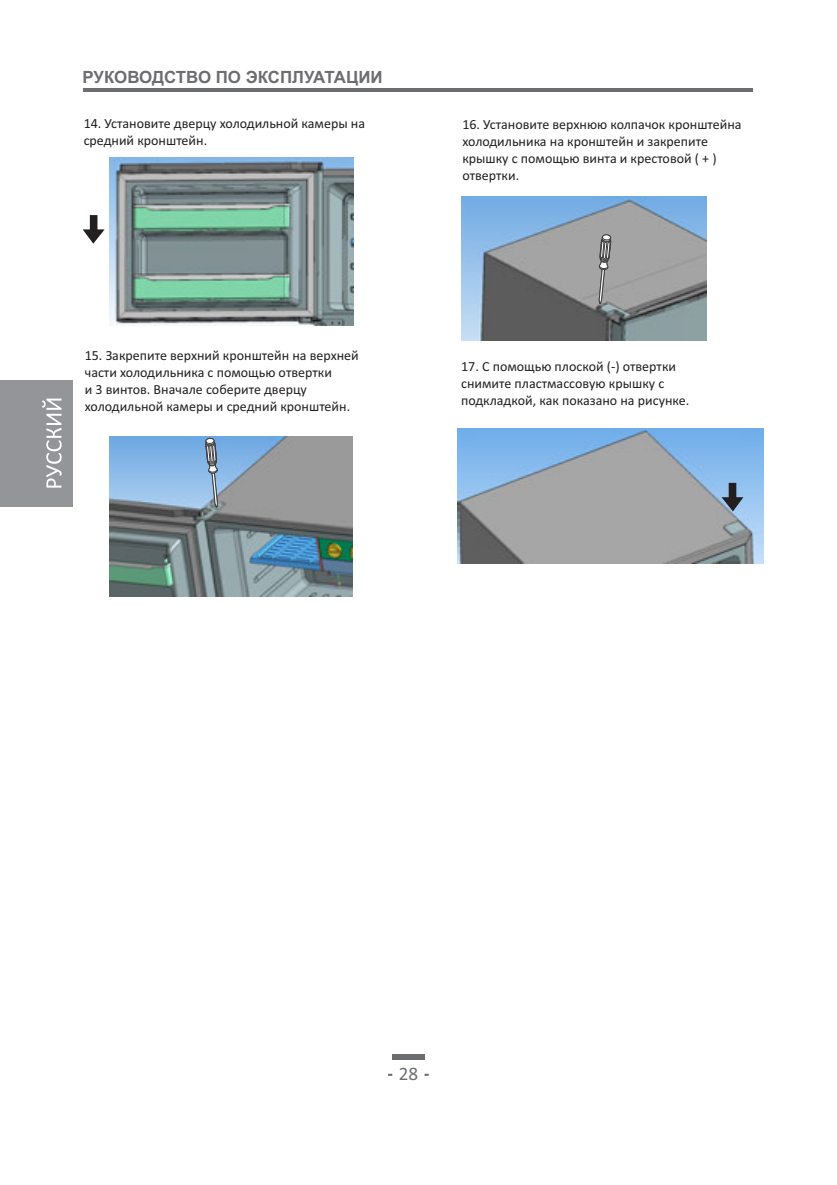
<style>
.page{position:relative;width:837px;height:1185px;background:#fff}
.page>*{position:absolute;margin:0;border:0;box-sizing:border-box;transform-origin:0 0}
.t1{font:19.2px "Calibri";color:#6c6d70}
.t2{font:700 16.8px "Arial";color:#6c6d70}
.t3{font:14px/17px "Calibri";color:#231f20}
</style>
<div class="page">
<svg style="left:388px;top:1074px;width:40px;height:2px"></svg>
<div style="left:392px;top:1054px;width:32px;height:5px;background:#6c6d70"></div>
<hr style="left:84px;top:89px;width:669px;height:3px;background:#6c6d70">
<img style="left:109px;top:437px;width:243px;height:160px">
<img style="left:109px;top:158px;width:244px;height:167px">
<svg style="left:83px;top:215px;width:22px;height:29px"></svg>
<svg style="left:205px;top:436px;width:13px;height:72px"></svg>
<img style="left:462px;top:197px;width:244px;height:143px">
<svg style="left:598px;top:226px;width:13px;height:78px"></svg>
<img style="left:457px;top:429px;width:306px;height:134px">
<svg style="left:721px;top:483px;width:22px;height:28px"></svg>
<div style="left:0;top:380px;width:73px;height:127px;background:#939598"></div>
<svg style="left:42px;top:399px;width:20px;height:89px"></svg>
<p class="t2" style="left:82px;top:70px;width:301px">РУКОВОДСТВО ПО ЭКСПЛУАТАЦИИ</p>
<p class="t3" style="left:84px;top:116px;width:283px">14. Установите дверцу холодильной камеры на средний кронштейн.</p>
<p class="t3" style="left:462px;top:117px;width:281px">16. Установите верхнюю колпачок кронштейна холодильника на кронштейн и закрепите крышку с помощью винта и крестовой ( + ) отвертки.</p>
<p class="t3" style="left:85px;top:348px;width:275px">15. Закрепите верхний кронштейн на верхней части холодильника с помощью отвертки<br>и 3 винтов. Вначале соберите дверцу холодильной камеры и средний кронштейн.</p>
<p class="t3" style="left:461px;top:359px;width:229px">17. С помощью плоской (-) отвертки снимите пластмассовую крышку с подкладкой, как показано на рисунке.</p>
<h1 class="t1" style="left:398px;top:1066px;width:21px">28</h1>
</div>
